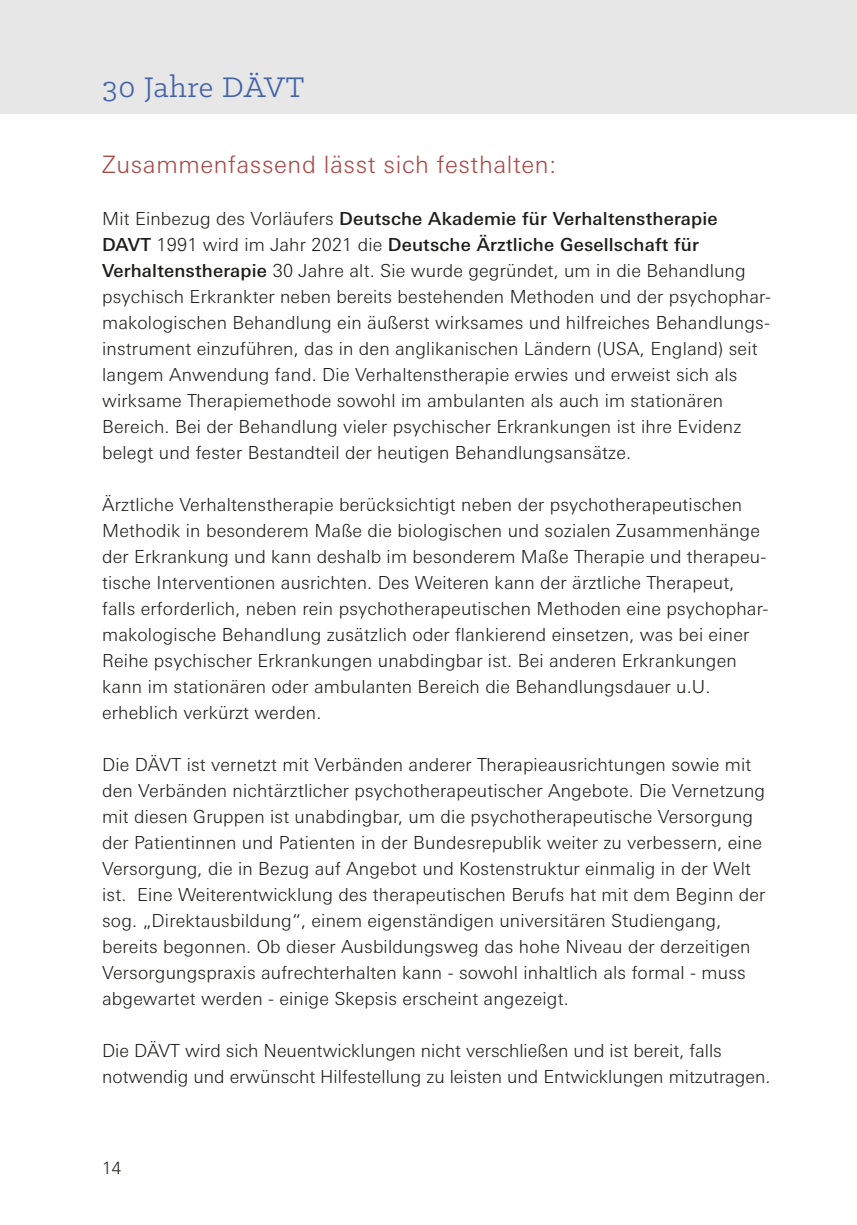
<style>
.page{position:relative;width:857px;height:1225px;background:#fff}
.page>*{position:absolute;margin:0;border:0;box-sizing:border-box;transform-origin:0 0}
.t1{font:32px "Klinic Slab";letter-spacing:.015em;color:#4362a8}
.t2{font:300 24px "Univers Next Pro";letter-spacing:.025em;color:#a94745}
.t3{font:300 18px/26px "Univers Next Pro";letter-spacing:.01em;color:#1d1d1b}
.t4{font:300 17px "Univers Next Pro";color:#1d1d1b}
.s1{font-weight:500}
</style>
<div class="page">
<div style="left:0;top:0;width:856px;height:113px;background:#e7e7e7"></div>
<h1 class="t1" style="left:102px;top:67px;width:204px">30 Jahre DÄVT</h1>
<h2 class="t2" style="left:102px;top:151px;width:455px">Zusammenfassend lässt sich festhalten:</h2>
<p class="t3" style="left:102px;top:206px;width:670px">Mit Einbezug des Vorläufers <span class="s1">Deutsche Akademie für Verhaltenstherapie DAVT</span> 1991 wird im Jahr 2021 die <span class="s1">Deutsche Ärztliche Gesellschaft für Verhaltenstherapie</span> 30 Jahre alt. Sie wurde gegründet, um in die Behandlung psychisch Erkrankter neben bereits bestehenden Methoden und der psychophar&shy;makologischen Behandlung ein äußerst wirksames und hilfreiches Behandlungs&shy;instrument einzuführen, das in den anglikanischen Ländern (USA, England) seit langem Anwendung fand. Die Verhaltenstherapie erwies und erweist sich als wirksame Therapiemethode sowohl im ambulanten als auch im stationären Bereich. Bei der Behandlung vieler psychischer Erkrankungen ist ihre Evidenz belegt und fester Bestandteil der heutigen Behandlungsansätze.</p>
<p class="t3" style="left:102px;top:491px;width:667px">Ärztliche Verhaltenstherapie berücksichtigt neben der psychotherapeutischen Methodik in besonderem Maße die biologischen und sozialen Zusammenhänge der Erkrankung und kann deshalb im besonderem Maße Therapie und therapeu&shy;tische Interventionen ausrichten. Des Weiteren kann der ärztliche Therapeut, falls erforderlich, neben rein psychotherapeutischen Methoden eine psychophar&shy;makologische Behandlung zusätzlich oder flankierend einsetzen, was bei einer Reihe psychischer Erkrankungen unabdingbar ist. Bei anderen Erkrankungen kann im stationären oder ambulanten Bereich die Behandlungsdauer u.U. erheblich verkürzt werden.</p>
<p class="t3" style="left:102px;top:751px;width:664px">Die DÄVT ist vernetzt mit Verbänden anderer Therapieausrichtungen sowie mit den Verbänden nichtärztlicher psychotherapeutischer Angebote. Die Vernetzung mit diesen Gruppen ist unabdingbar, um die psychotherapeutische Versorgung der Patientinnen und Patienten in der Bundesrepublik weiter zu verbessern, eine Versorgung, die in Bezug auf Angebot und Kostenstruktur einmalig in der Welt ist. Eine Weiterentwicklung des therapeutischen Berufs hat mit dem Beginn der sog. „Direktausbildung“, einem eigenständigen universitären Studiengang, bereits begonnen. Ob dieser Ausbildungsweg das hohe Niveau der derzeitigen Versorgungspraxis aufrechterhalten kann - sowohl inhaltlich als formal - muss abgewartet werden - einige Skepsis erscheint angezeigt.</p>
<p class="t3" style="left:102px;top:1037px;width:669px">Die DÄVT wird sich Neuentwicklungen nicht verschließen und ist bereit, falls notwendig und erwünscht Hilfestellung zu leisten und Entwicklungen mitzutragen.</p>
<p class="t4" style="left:102px;top:1158px;width:21px">14</p>
</div>
